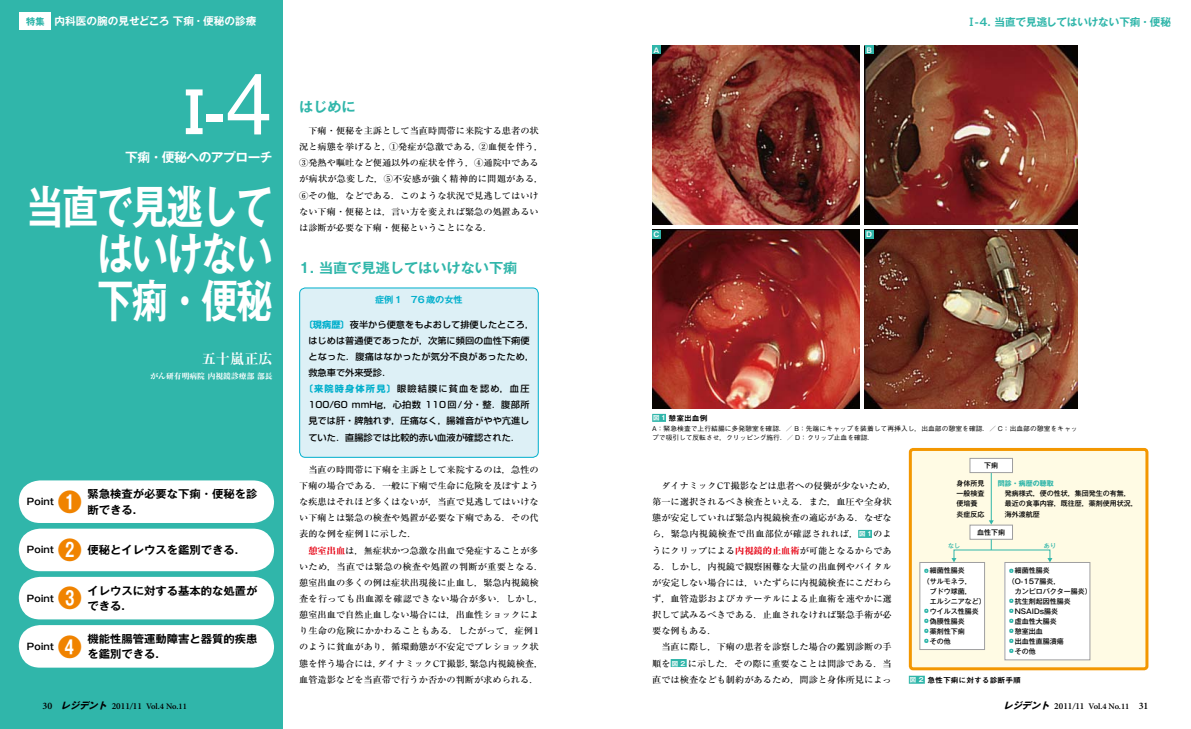
<style>
.page{position:relative;width:1191px;height:729px;background:#fff}
.page>*{position:absolute;margin:0;border:0;box-sizing:border-box;transform-origin:0 0}
.t1{font:700 56.7px "Gothic MB101 Pr 6 De";color:#fff}
.t2{font:700 45.4px/46.8px "Gothic MB101 Pro De";letter-spacing:-.04em;color:#fff;text-align:justify;scale:.8 1}
.t3{font:700 24.1px "Gothic MB101 Pro De";color:#f08300}
.t4{font:700 expanded 14.2px "Ryumin Pr 6";color:#fff}
.t5{font:700 13.7px "Gothic MB101 Pro De";color:#30b6aa}
.t6{font:700 12.8px "Gothic MB101 Pro De";letter-spacing:-.04em;color:#fff}
.t7{font:700 11px/15.6px "Gothic MB101 Pro De";color:#000}
.t8{font:700 10.6px "Gothic MB101 Pro De";color:#fff}
.t9{font:700 10.6px "Gothic MB101 Pro De";letter-spacing:-.01em;color:#30b6aa}
.t10{font:700 9.2px "Gothic MB101 Pro De";color:#000}
.t11{font:500 8.9px/16.1px "Ryumin Pro";color:#000}
.t12{font:500 8.9px "Soft Go Std";color:#000}
.t13{font:500 8.9px "Soft Go Std";letter-spacing:.025em;color:#000}
.t14{font:500 8.9px "Soft Go Std";letter-spacing:.125em;color:#000}
.t15{font:700 8.9px "Gothic MB101 Pro De";color:#00afcc}
.t16{font:600 8.5px "Minion Pro";letter-spacing:-.015em;color:#000}
.t17{font:800 7.8px "Ryumin Pr 6";color:#fff}
.t18{font:7.6px "Midashi Go Pro MB31";color:#000}
.t19{font:7.6px "Midashi Go Pro MB31";color:#fff}
.t20{font:7px/10px "Gothic MB101 Pro Medium 90 pv RKSJ H";color:#000}
.t21{font:7px "Gothic MB101 Pro Bold 90 pv RKSJ H";color:#30b6aa}
.t22{font:500 6.5px/9.2px "Gothic BBB Pro";letter-spacing:.01em;color:#000}
.t23{font:6px "Gothic MB101 Pro Medium 90 pv RKSJ H";color:#30b6aa}
.s1{font-family:"Gothic MB101 Pro";font-size:9.2px;color:#30b6aa}
.s2{font-family:"Helvetica Neue";font-weight:400;font-size:85px}
.s3{font-size:24.1px;color:#f08300}
.s4{font-size:9.9px}
.s5{font-family:"Gothic MB101 Pro";font-weight:700;font-style:italic;font-size:9.2px}
.s6{font-size:9.2px}
.s7{font-style:italic;font-size:9.2px}
.s8{font-family:"UD Shin M Go Pro";font-weight:700;color:#00afcc}
.s9{font-weight:800;color:#e60012}
.s10{font-family:"Gothic MB101 Pr 6 De";font-weight:700;font-size:6.2px;color:#fff}
.s11{color:#30b6aa}
</style>
<div class="page">
<div style="left:0;top:0;width:282px;height:729px;background:#30b6aa"></div>
<div style="left:19px;top:480px;width:255px;height:43px;background:#fff;border-radius:21px"></div>
<div style="left:19px;top:528px;width:255px;height:43px;background:#fff;border-radius:21px"></div>
<div style="left:19px;top:576px;width:255px;height:43px;background:#fff;border-radius:21px"></div>
<div style="left:19px;top:625px;width:255px;height:42px;background:#fff;border-radius:21px"></div>
<div style="left:20px;top:13px;width:31px;height:17px;background:#fff"></div>
<div style="left:300px;top:288px;width:238px;height:169px;background:#ddf0f6;border-radius:6px"></div>
<div style="left:299px;top:287px;width:240px;height:171px;border:1px solid #00afcc;border-radius:6px"></div>
<div style="left:858px;top:530px;width:14px;height:8px;background:#30b6aa"></div>
<div style="left:670px;top:659px;width:16px;height:8px;background:#30b6aa"></div>
<div style="left:652px;top:414px;width:14px;height:8px;background:#30b6aa"></div>
<div style="left:909px;top:675px;width:16px;height:8px;background:#30b6aa"></div>
<img style="left:652px;top:45px;width:207px;height:179px">
<img style="left:865px;top:45px;width:212px;height:179px">
<img style="left:652px;top:230px;width:207px;height:178px">
<img style="left:865px;top:230px;width:212px;height:178px">
<div style="left:652px;top:45px;width:8px;height:9px;background:#30b6aa"></div>
<div style="left:652px;top:230px;width:8px;height:8px;background:#30b6aa"></div>
<div style="left:865px;top:45px;width:8px;height:9px;background:#30b6aa"></div>
<div style="left:865px;top:230px;width:8px;height:8px;background:#30b6aa"></div>
<div style="left:910px;top:449px;width:237px;height:219px;background:#fffbe4;border-radius:3px"></div>
<div style="left:909px;top:448px;width:239px;height:222px;border:3px solid #f39700;border-radius:3px"></div>
<hr style="left:990px;top:472px;width:1px;height:49px;background:#30b6aa">
<svg style="left:989px;top:520px;width:4px;height:4px"></svg>
<div style="left:970px;top:458px;width:42px;height:14px;background:#fff"></div>
<div style="left:969px;top:458px;width:44px;height:15px;border:1px solid #9f9fa0"></div>
<div style="left:969px;top:524px;width:44px;height:15px;background:#fff;border:1px solid #9f9fa0"></div>
<div style="left:920px;top:562px;width:64px;height:87px;background:#fff"></div>
<div style="left:919px;top:562px;width:66px;height:88px;border:1px solid #9f9fa0"></div>
<div style="left:1005px;top:562px;width:85px;height:97px;background:#fff"></div>
<div style="left:1004px;top:562px;width:86px;height:98px;border:1px solid #9f9fa0"></div>
<svg style="left:924px;top:568px;width:4px;height:5px"></svg>
<svg style="left:924px;top:608px;width:4px;height:35px"></svg>
<svg style="left:1009px;top:568px;width:4px;height:5px"></svg>
<svg style="left:1009px;top:598px;width:4px;height:55px"></svg>
<svg style="left:951px;top:539px;width:101px;height:23px"></svg>
<p class="t8" style="left:26px;top:12px;width:232px"><span class="s1">特集</span> 内科医の腕の見せどころ 下痢・便秘の診療</p>
<h1 class="t1" style="left:166px;top:65px;width:108px">Ⅰ-<span class="s2">4</span></h1>
<h3 class="t6" style="left:125px;top:147px;width:149px">下痢・便秘へのアプローチ</h3>
<h2 class="t2" style="left:97px;top:178px;width:221px;text-indent:-70px">当直で見逃してはいけない下痢・便秘</h2>
<h3 class="t4" style="left:202px;top:347px;width:72px">五十嵐正広</h3>
<p class="t17" style="left:150px;top:369px;width:124px">がん研有明病院 内視鏡診療部 部長</p>
<p class="t10" style="left:27px;top:494px;width:29px">Point</p>
<h3 class="t3" style="left:58px;top:481px;width:26px">❶</h3>
<p class="t7" style="left:87px;top:484px;width:172px">緊急検査が必要な下痢・便秘を診断できる．</p>
<p class="t10" style="left:27px;top:542px;width:29px">Point</p>
<p class="t7" style="left:58px;top:540px;width:190px"><span class="s3">❷</span> 便秘とイレウスを鑑別できる．</p>
<p class="t10" style="left:27px;top:590px;width:29px">Point</p>
<h3 class="t3" style="left:58px;top:578px;width:26px">❸</h3>
<p class="t7" style="left:87px;top:581px;width:172px">イレウスに対する基本的な処置ができる．</p>
<p class="t10" style="left:27px;top:638px;width:29px">Point</p>
<h3 class="t3" style="left:58px;top:626px;width:26px">❹</h3>
<p class="t7" style="left:87px;top:629px;width:172px">機能性腸管運動障害と器質的疾患を鑑別できる．</p>
<p class="t16" style="left:43px;top:700px;width:146px"><span class="s4">30</span> <span class="s5">レジデント</span> <span class="s6">2011</span><span class="s7">/</span><span class="s6">11</span> Vol.4 No.11</p>
<h3 class="t5" style="left:299px;top:95px;width:58px">はじめに</h3>
<p class="t11" style="left:299px;top:122px;width:246px">　下痢・便秘を主訴として当直時間帯に来院する患者の状況と病態を挙げると，①発症が急激である，②血便を伴う，<br>③発熱や嘔吐など便通以外の症状を伴う，④通院中であるが病状が急変した，⑤不安感が強く精神的に問題がある，<br>⑥その他，などである．このような状況で見逃してはいけない下痢・便秘とは，言い方を変えれば緊急の処置あるいは診断が必要な下痢・便秘ということになる．</p>
<h3 class="t5" style="left:299px;top:256px;width:220px">1. 当直で見逃してはいけない下痢</h3>
<p class="t15" style="left:375px;top:292px;width:89px">症例1　76歳の女性</p>
<p class="t12" style="left:304px;top:318px;width:232px"><span class="s8">〔現病歴〕</span>夜半から便意をもよおして排便したところ，</p>
<p class="t12" style="left:308px;top:334px;width:223px">はじめは普通便であったが，次第に頻回の血性下痢便</p>
<p class="t13" style="left:308px;top:350px;width:227px">となった．腹痛はなかったが気分不良があったため，</p>
<p class="t12" style="left:308px;top:366px;width:84px">救急車で外来受診．</p>
<p class="t14" style="left:304px;top:382px;width:227px"><span class="s8">〔来院時身体所見〕</span>眼瞼結膜に貧血を認め，血圧</p>
<p class="t12" style="left:308px;top:398px;width:223px">100/60 mmHg，心拍数 110回/分・整．腹部所</p>
<p class="t12" style="left:308px;top:414px;width:223px">見では肝・脾触れず，圧痛なく，腸雑音がやや亢進し</p>
<p class="t12" style="left:308px;top:431px;width:213px">ていた．直腸診では比較的赤い血液が確認された．</p>
<p class="t11" style="left:299px;top:461px;width:241px;text-align:justify">　当直の時間帯に下痢を主訴として来院するのは，急性の下痢の場合である．一般に下痢で生命に危険を及ぼすような疾患はそれほど多くはないが，当直で見逃してはいけない下痢とは緊急の検査や処置が必要な下痢である．その代表的な例を症例 1に示した．</p>
<p class="t11" style="left:299px;top:541px;width:246px;text-align:center"><span class="s9">憩室出血</span>は，無症状かつ急激な出血で発症することが多<br>いため，当直では緊急の検査や処置の判断が重要となる．憩室出血の多くの例は症状出現後に止血し，緊急内視鏡検査を行っても出血源を確認できない場合が多い．しかし，憩室出血で自然止血しない場合には，出血性ショックにより生命の危険にかかわることもある．したがって，症例 1のように貧血があり，循環動態が不安定でプレショック状態を伴う場合には，ダイナミックCT撮影，緊急内視鏡検査，血管造影などを当直帯で行うか否かの判断が求められる．</p>
<p class="t19" style="left:653px;top:44px;width:7px">A</p>
<p class="t19" style="left:653px;top:228px;width:7px">C</p>
<p class="t19" style="left:866px;top:44px;width:7px">B</p>
<p class="t19" style="left:866px;top:228px;width:7px">D</p>
<p class="t9" style="left:966px;top:14px;width:206px">Ⅰ-4. 当直で見逃してはいけない下痢・便秘</p>
<p class="t18" style="left:653px;top:412px;width:56px"><span class="s10">図 1</span> 憩室出血例</p>
<p class="t22" style="left:652px;top:422px;width:427px">A：緊急検査で上行結腸に多発憩室を確認．／ B：先端にキャップを装着して再挿入し，出血部の憩室を確認．／ C：出血部の憩室をキャップで吸引して反転させ，クリッピング施行．／ D：クリップ止血を確認．</p>
<p class="t11" style="left:652px;top:477px;width:246px">　ダイナミックCT撮影などは患者への侵襲が少ないため，第一に選択されるべき検査といえる．また，血圧や全身状態が安定していれば緊急内視鏡検査の適応がある．なぜなら，緊急内視鏡検査で出血部位が確認されれば，<span class="s10">図 1</span>のようにクリップによる<span class="s9">内視鏡的止血術</span>が可能となるからである．しかし，内視鏡で観察困難な大量の出血例やバイタルが安定しない場合には，いたずらに内視鏡検査にこだわらず，血管造影およびカテーテルによる止血術を速やかに選択して試みるべきである．止血されなければ緊急手術が必要な例もある．<br>　当直に際し，下痢の患者を診察した場合の鑑別診断の手順を<span class="s10">図 2</span> に示した．その際に重要なことは問診である．当直では検査なども制約があるため，問診と身体所見によっ</p>
<p class="t20" style="left:984px;top:459px;width:15px">下痢</p>
<p class="t20" style="left:956px;top:478px;width:29px">身体所見一般検査便培養炎症反応</p>
<p class="t21" style="left:998px;top:478px;width:57px">問診・病歴の聴取</p>
<p class="t20" style="left:998px;top:488px;width:141px">　発病様式，便の性状，集団発生の有無，　最近の食事内容，既往歴，薬剤使用状況，　海外渡航歴</p>
<p class="t20" style="left:977px;top:526px;width:29px">血性下痢</p>
<p class="t23" style="left:948px;top:540px;width:13px">なし</p>
<p class="t23" style="left:1044px;top:540px;width:13px">あり</p>
<p class="t20" style="left:923px;top:565px;width:64px"><span class="s11">・</span>細菌性腸炎<br>（サルモネラ，<br>　ブドウ球菌，<br>　エルシニアなど）<span class="s11">・</span>ウイルス性腸炎<span class="s11">・</span>偽膜性腸炎<br><span class="s11">・</span>薬剤性下痢<br><span class="s11">・</span>その他</p>
<p class="t20" style="left:1007px;top:565px;width:85px"><span class="s11">・</span>細菌性腸炎<br>（O-157腸炎，<br>　カンピロバクター腸炎）<span class="s11">・</span>抗生剤起因性腸炎<span class="s11">・</span>NSAIDs腸炎<br><span class="s11">・</span>虚血性大腸炎<br><span class="s11">・</span>憩室出血<br><span class="s11">・</span>出血性直腸潰瘍<br><span class="s11">・</span>その他</p>
<p class="t18" style="left:910px;top:673px;width:112px"><span class="s10">図 2</span> 急性下痢に対する診断手順</p>
<p class="t16" style="left:1003px;top:700px;width:147px"><span class="s5">レジデント</span> <span class="s6">2011</span><span class="s7">/</span><span class="s6">11</span> Vol.4 No.11 <span class="s4">31</span></p>
</div>
